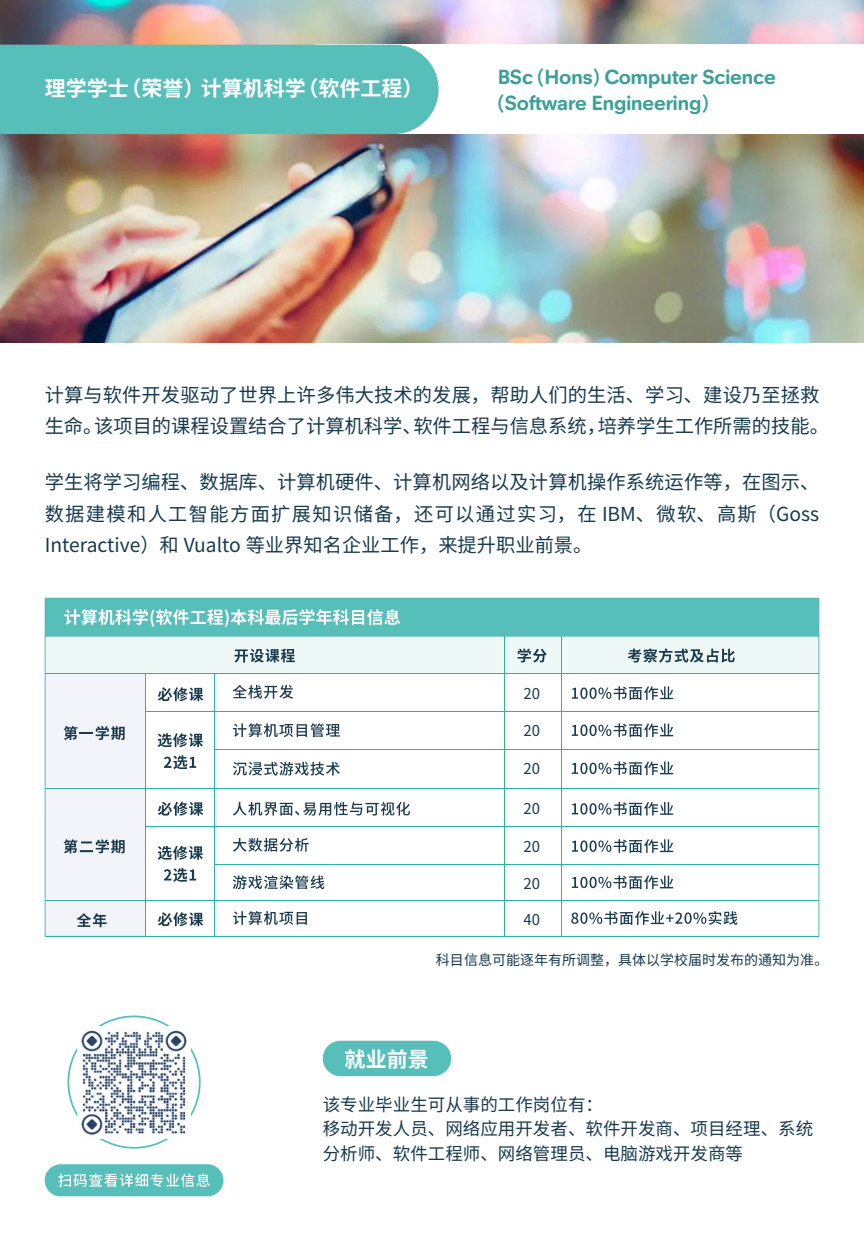
<style>
.page{position:relative;width:864px;height:1241px;background:#fff}
.page>*{position:absolute;margin:0;border:0;box-sizing:border-box;transform-origin:0 0}
.t1{font:700 21px/25.2px "Neuzeitfor Plymouth";color:#3ba197}
.t2{font:700 21px "Noto Sans Hans";color:#fff}
.t3{font:19.25px/31.5px "Noto Sans Hans";color:#183a4c}
.t4{font:17.5px/24.5px "Noto Sans Hans";color:#183a4c}
.t5{font:14.88px "Noto Sans Hans";color:#1b3b4d}
.t6{font:14px "Noto Sans Hans";color:#183a4c}
</style>
<div class="page">
<img style="left:0;top:0;width:863px;height:342px">
<div style="left:315px;top:45px;width:548px;height:89px;background:#fff"></div>
<div style="left:0;top:45px;width:438px;height:89px;background:#56bfba"></div>
<div style="left:322px;top:1040px;width:129px;height:35px;background:#56bfba;border-radius:18px"></div>
<svg style="left:45px;top:635px;width:774px;height:301px"></svg>
<hr style="left:45px;top:673px;width:773px;height:1px;background:#30b2a3">
<hr style="left:145px;top:711px;width:673px;height:1px;background:#30b2a3">
<svg style="left:64px;top:725px;width:61px;height:15px"></svg>
<svg style="left:64px;top:839px;width:61px;height:14px"></svg>
<svg style="left:77px;top:913px;width:29px;height:14px"></svg>
<hr style="left:145px;top:673px;width:1px;height:262px;background:#30b2a3">
<hr style="left:214px;top:673px;width:1px;height:263px;background:#30b2a3">
<hr style="left:503px;top:635px;width:1px;height:301px;background:#30b2a3">
<hr style="left:560px;top:635px;width:1px;height:301px;background:#30b2a3">
<svg style="left:232px;top:684px;width:61px;height:14px"></svg>
<svg style="left:571px;top:686px;width:102px;height:13px"></svg>
<svg style="left:571px;top:723px;width:102px;height:14px"></svg>
<svg style="left:571px;top:761px;width:102px;height:14px"></svg>
<svg style="left:158px;top:687px;width:45px;height:14px"></svg>
<svg style="left:158px;top:733px;width:45px;height:14px"></svg>
<svg style="left:164px;top:755px;width:32px;height:14px"></svg>
<svg style="left:158px;top:845px;width:45px;height:14px"></svg>
<svg style="left:164px;top:867px;width:32px;height:14px"></svg>
<svg style="left:158px;top:801px;width:45px;height:14px"></svg>
<svg style="left:158px;top:912px;width:45px;height:14px"></svg>
<hr style="left:215px;top:749px;width:603px;height:1px;background:#30b2a3">
<svg style="left:233px;top:723px;width:106px;height:14px"></svg>
<hr style="left:45px;top:787px;width:773px;height:1px;background:#30b2a3">
<svg style="left:233px;top:761px;width:106px;height:14px"></svg>
<hr style="left:145px;top:825px;width:673px;height:1px;background:#30b2a3">
<hr style="left:215px;top:863px;width:603px;height:1px;background:#30b2a3">
<svg style="left:571px;top:801px;width:102px;height:14px"></svg>
<svg style="left:233px;top:801px;width:177px;height:14px"></svg>
<svg style="left:571px;top:839px;width:102px;height:13px"></svg>
<svg style="left:233px;top:837px;width:75px;height:14px"></svg>
<hr style="left:45px;top:935px;width:773px;height:1px;background:#30b2a3">
<hr style="left:45px;top:900px;width:773px;height:1px;background:#30b2a3">
<svg style="left:571px;top:875px;width:102px;height:14px"></svg>
<svg style="left:233px;top:875px;width:91px;height:14px"></svg>
<svg style="left:571px;top:910px;width:166px;height:14px"></svg>
<svg style="left:233px;top:910px;width:74px;height:14px"></svg>
<svg style="left:234px;top:648px;width:61px;height:14px"></svg>
<svg style="left:517px;top:648px;width:29px;height:14px"></svg>
<svg style="left:627px;top:648px;width:107px;height:14px"></svg>
<svg style="left:45px;top:597px;width:773px;height:39px"></svg>
<div style="left:45px;top:1163px;width:178px;height:33px;background:#56bfba;border-radius:16px"></div>
<svg style="left:58px;top:1173px;width:151px;height:13px"></svg>
<img style="left:81px;top:1025px;width:106px;height:110px">
<p class="t2" style="left:45px;top:76px;width:380px">理学学士（荣誉）计算机科学（软件工程）</p>
<p class="t1" style="left:498px;top:64px;width:279px">BSc (Hons) Computer Science (Software Engineering)</p>
<p class="t3" style="left:45px;top:379px;width:785px">计算与软件开发驱动了世界上许多伟大技术的发展，帮助人们的生活、学习、建设乃至拯救生命。该项目的课程设置结合了计算机科学、软件工程与信息系统，培养学生工作所需的技能。</p>
<p class="t3" style="left:45px;top:466px;width:775px;text-align:justify">学生将学习编程、数据库、计算机硬件、计算机网络以及计算机操作系统运作等，在图示、数据建模和人工智能方面扩展知识储备，还可以通过实习，在 IBM、微软、高斯（Goss Interactive）和 Vualto 等业界知名企业工作，来提升职业前景。</p>
<p class="t5" style="left:523px;top:685px;width:18px">20</p>
<p class="t5" style="left:523px;top:721px;width:18px">20</p>
<p class="t5" style="left:523px;top:760px;width:18px">20</p>
<p class="t5" style="left:523px;top:800px;width:18px">20</p>
<p class="t5" style="left:523px;top:837px;width:18px">20</p>
<p class="t5" style="left:523px;top:875px;width:18px">20</p>
<p class="t5" style="left:523px;top:910px;width:18px">40</p>
<p class="t6" style="left:436px;top:951px;width:394px">科目信息可能逐年有所调整，具体以学校届时发布的通知为准。</p>
<p class="t2" style="left:344px;top:1046px;width:85px">就业前景</p>
<p class="t4" style="left:322px;top:1092px;width:492px">该专业毕业生可从事的工作岗位有：<br>移动开发人员、网络应用开发者、软件开发商、项目经理、系统分析师、软件工程师、网络管理员、电脑游戏开发商等</p>
</div>
